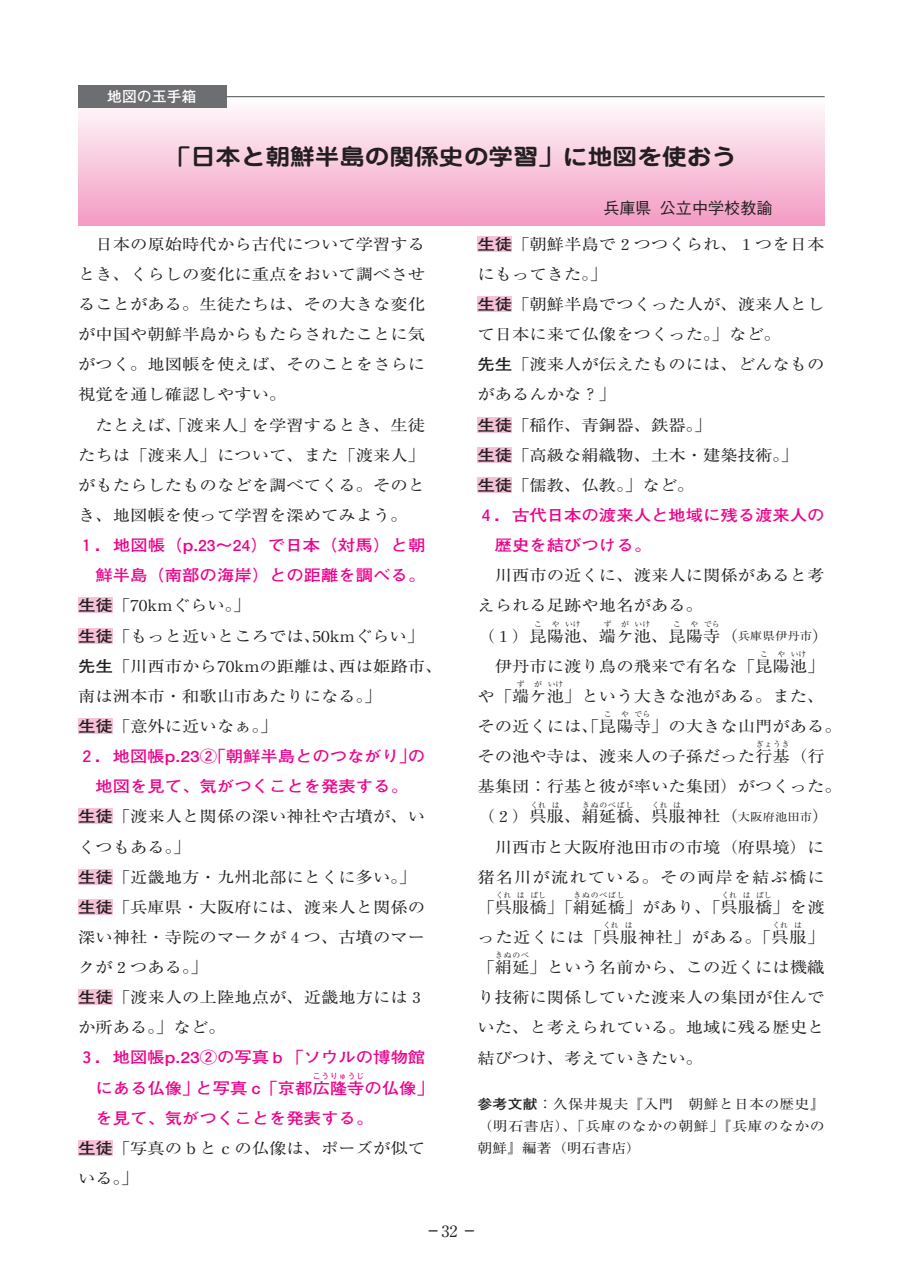
<style>
.page{position:relative;width:903px;height:1276px;background:#fff}
.page>*{position:absolute;margin:0;border:0;box-sizing:border-box;transform-origin:0 0}
.t1{font:700 22.4px "Jun 501";color:#231f20;scale:1.11 1}
.t2{font:500 16.1px "Gothic BBB";color:#231f20}
.t3{font:700 16.1px "Ryumin";color:#231f20}
.t4{font:15.58px/30.1px "Ryumin";color:#231f20;scale:1.11 1}
.t5{font:700 15.58px/30.1px "Futo Go B101";color:#ed028c;scale:1.11 1}
.t6{font:15.58px "Ryumin";letter-spacing:.03em;color:#231f20;scale:1.11 1}
.t7{font:700 14.88px "Futo Go B101";color:#fff}
.t8{font:13.47px/22.4px "Ryumin";letter-spacing:.015em;color:#231f20;text-align:justify;scale:1.11 1}
.t9{font:11.2px "Ryumin";color:#231f20;scale:1.11 1}
.t10{font:7.88px "Ryumin";letter-spacing:.11em;color:#231f20}
.t11{font:700 7.88px "Futo Go B101";letter-spacing:.11em;color:#ed028c}
.s1{font-family:"Futo Go B101";font-weight:700}
.s2{font-size:15.58px}
.s3{font-weight:400}
</style>
<div class="page">
<div style="left:78px;top:718px;width:35px;height:16px;background:#f7c1d9"></div>
<div style="left:78px;top:598px;width:35px;height:15px;background:#f7c1d9"></div>
<div style="left:78px;top:628px;width:35px;height:15px;background:#f7c1d9"></div>
<div style="left:78px;top:808px;width:35px;height:16px;background:#f7c1d9"></div>
<div style="left:78px;top:869px;width:35px;height:15px;background:#f7c1d9"></div>
<div style="left:78px;top:899px;width:35px;height:15px;background:#f7c1d9"></div>
<div style="left:78px;top:989px;width:35px;height:16px;background:#f7c1d9"></div>
<div style="left:78px;top:1140px;width:35px;height:16px;background:#f7c1d9"></div>
<div style="left:78px;top:97px;width:747px;height:129px;background:linear-gradient(to bottom,#fefdfd,#f39ac2)"></div>
<hr style="left:223px;top:96px;width:602px;height:1px;background:#6d6e71">
<div style="left:78px;top:85px;width:149px;height:23px;background:#6d6e71"></div>
<div style="left:477px;top:236px;width:35px;height:16px;background:#f7c1d9"></div>
<div style="left:477px;top:296px;width:35px;height:16px;background:#f7c1d9"></div>
<div style="left:477px;top:417px;width:35px;height:15px;background:#f7c1d9"></div>
<div style="left:477px;top:447px;width:35px;height:15px;background:#f7c1d9"></div>
<div style="left:477px;top:477px;width:35px;height:16px;background:#f7c1d9"></div>
<p class="t7" style="left:107px;top:91px;width:91px">地図の玉手箱</p>
<h1 class="t1" style="left:166px;top:148px;width:515px">「日本と朝鮮半島の関係史の学習」に地図を使おう</h1>
<p class="t2" style="left:603px;top:202px;width:171px">兵庫県公立中学校教諭</p>
<p class="t4" style="left:78px;top:231px;width:314px">　日本の原始時代から古代について学習するとき、くらしの変化に重点をおいて調べさせることがある。生徒たちは、その大きな変化が中国や朝鮮半島からもたらされたことに気がつく。地図帳を使えば、そのことをさらに視覚を通し確認しやすい。<br>　たとえば、「渡来人」を学習するとき、生徒たちは「渡来人」について、また「渡来人」がもたらしたものなどを調べてくる。そのとき、地図帳を使って学習を深めてみよう。</p>
<p class="t5" style="left:78px;top:532px;width:314px;text-align:right">１．地図帳（p.23～24）で日本（対馬）と朝鮮半島（南部の海岸）との距離を調べる。</p>
<p class="t4" style="left:78px;top:592px;width:330px"><span class="s1">生徒</span>「70kmぐらい。」<br><span class="s1">生徒</span>「もっと近いところでは､50kmぐらい」<span class="s1">先生</span>「川西市から70kmの距離は、西は姫路市、南は洲本市・和歌山市あたりになる。」<br><span class="s1">生徒</span>「意外に近いなぁ。」</p>
<p class="t5" style="left:78px;top:743px;width:314px;text-align:center">２．地図帳p.23②｢朝鮮半島とのつながり｣の地図を見て、気がつくことを発表する。</p>
<p class="t4" style="left:78px;top:803px;width:314px"><span class="s1">生徒</span>「渡来人と関係の深い神社や古墳が、いくつもある。」<br><span class="s1">生徒</span>「近畿地方・九州北部にとくに多い。」<span class="s1">生徒</span>「兵庫県・大阪府には、渡来人と関係の深い神社・寺院のマークが４つ、古墳のマークが２つある。」<br><span class="s1">生徒</span>「渡来人の上陸地点が、近畿地方には３か所ある。」など。</p>
<p class="t5" style="left:95px;top:1044px;width:307px;text-indent:-17px">３．地図帳p.23②の写真ｂ「ソウルの博物館にある仏像」と写真ｃ「京都広隆寺の仏像」</p>
<p class="t4" style="left:477px;top:231px;width:314px"><span class="s1">生徒</span>「朝鮮半島で２つつくられ、１つを日本にもってきた。」<br><span class="s1">生徒</span>「朝鮮半島でつくった人が、渡来人として日本に来て仏像をつくった。」など。<br><span class="s1">先生</span>「渡来人が伝えたものには、どんなものがあるんかな？」<br><span class="s1">生徒</span>「稲作、青銅器、鉄器。」<br><span class="s1">生徒</span>「高級な絹織物、土木・建築技術。」<br><span class="s1">生徒</span>「儒教、仏教。」など。</p>
<p class="t5" style="left:495px;top:502px;width:299px;text-indent:-17px">４．古代日本の渡来人と地域に残る渡来人の歴史を結びつける。</p>
<p class="t4" style="left:477px;top:562px;width:314px">　川西市の近くに、渡来人に関係があると考えられる足跡や地名がある。<br>（１）昆陽池、端ケ池、昆陽寺</p>
<p class="t10" style="left:534px;top:621px;width:9px">こ</p>
<p class="t10" style="left:552px;top:621px;width:9px">や</p>
<p class="t10" style="left:565px;top:621px;width:17px">いけ</p>
<p class="t10" style="left:604px;top:621px;width:9px">ず</p>
<p class="t10" style="left:621px;top:621px;width:9px">が</p>
<p class="t10" style="left:635px;top:621px;width:17px">いけ</p>
<p class="t10" style="left:673px;top:621px;width:9px">こ</p>
<p class="t10" style="left:691px;top:621px;width:9px">や</p>
<p class="t10" style="left:704px;top:621px;width:17px">でら</p>
<p class="t9" style="left:721px;top:631px;width:100px"><span class="s2">（</span>兵庫県伊丹市<span class="s2">）</span></p>
<p class="t4" style="left:477px;top:653px;width:314px">　伊丹市に渡り鳥の飛来で有名な「昆陽池」</p>
<p class="t10" style="left:760px;top:651px;width:9px">こ</p>
<p class="t10" style="left:777px;top:651px;width:9px">や</p>
<p class="t10" style="left:791px;top:651px;width:17px">いけ</p>
<p class="t4" style="left:477px;top:683px;width:314px">や「端ケ池」という大きな池がある。また、</p>
<p class="t10" style="left:517px;top:681px;width:9px">ず</p>
<p class="t10" style="left:534px;top:681px;width:9px">が</p>
<p class="t10" style="left:548px;top:681px;width:17px">いけ</p>
<p class="t4" style="left:477px;top:713px;width:330px">その近くには、「昆陽寺」の大きな山門がある。</p>
<p class="t10" style="left:604px;top:711px;width:9px">こ</p>
<p class="t10" style="left:621px;top:711px;width:9px">や</p>
<p class="t10" style="left:635px;top:711px;width:17px">でら</p>
<p class="t4" style="left:477px;top:743px;width:314px">その池や寺は、渡来人の子孫だった行基（行</p>
<p class="t10" style="left:756px;top:741px;width:35px">ぎょうき</p>
<p class="t4" style="left:477px;top:773px;width:330px">基集団：行基と彼が率いた集団）がつくった。（２）呉服、絹延橋、呉服</p>
<p class="t10" style="left:530px;top:802px;width:17px">くれ</p>
<p class="t10" style="left:552px;top:802px;width:9px">は</p>
<p class="t10" style="left:582px;top:802px;width:53px">きぬのべばし</p>
<p class="t10" style="left:652px;top:802px;width:17px">くれ</p>
<p class="t10" style="left:673px;top:802px;width:9px">は</p>
<p class="t9" style="left:686px;top:812px;width:131px"><span class="s2">神社（</span>大阪府池田市<span class="s2">）</span></p>
<p class="t4" style="left:477px;top:834px;width:314px;text-align:justify">　川西市と大阪府池田市の市境（府県境）に猪名川が流れている。その両岸を結ぶ橋に「呉服橋」「絹延橋」があり、「呉服橋」を渡</p>
<p class="t10" style="left:496px;top:892px;width:17px">くれ</p>
<p class="t10" style="left:517px;top:892px;width:9px">は</p>
<p class="t10" style="left:530px;top:892px;width:17px">ばし</p>
<p class="t10" style="left:573px;top:892px;width:53px">きぬのべばし</p>
<p class="t10" style="left:721px;top:892px;width:17px">くれ</p>
<p class="t10" style="left:743px;top:892px;width:9px">は</p>
<p class="t10" style="left:756px;top:892px;width:17px">ばし</p>
<p class="t6" style="left:477px;top:931px;width:314px">った近くには「呉服神社」がある。「呉服」</p>
<p class="t10" style="left:603px;top:922px;width:17px">くれ</p>
<p class="t10" style="left:625px;top:922px;width:9px">は</p>
<p class="t10" style="left:772px;top:922px;width:17px">くれ</p>
<p class="t10" style="left:794px;top:922px;width:9px">は</p>
<p class="t4" style="left:477px;top:954px;width:314px">「絹延」という名前から、この近くには機織</p>
<p class="t10" style="left:495px;top:952px;width:35px">きぬのべ</p>
<p class="t4" style="left:477px;top:984px;width:314px;text-align:justify">り技術に関係していた渡来人の集団が住んでいた、と考えられている。地域に残る歴史と結びつけ、考えていきたい。</p>
<p class="t11" style="left:313px;top:1073px;width:53px">こうりゅうじ</p>
<p class="t5" style="left:95px;top:1105px;width:252px">を見て、気がつくことを発表する。</p>
<p class="t4" style="left:78px;top:1135px;width:314px"><span class="s1">生徒</span>「写真のｂとｃの仏像は、ポーズが似ている。」</p>
<p class="t8" style="left:477px;top:1094px;width:314px"><span class="s1">参考文献</span>：久保井規夫『入門　朝鮮と日本の歴史』（明石書店）、「兵庫のなかの朝鮮」『兵庫のなかの朝鮮』編著（明石書店）</p>
<p class="t3" style="left:425px;top:1225px;width:54px">－<span class="s3">32</span> －</p>
</div>
